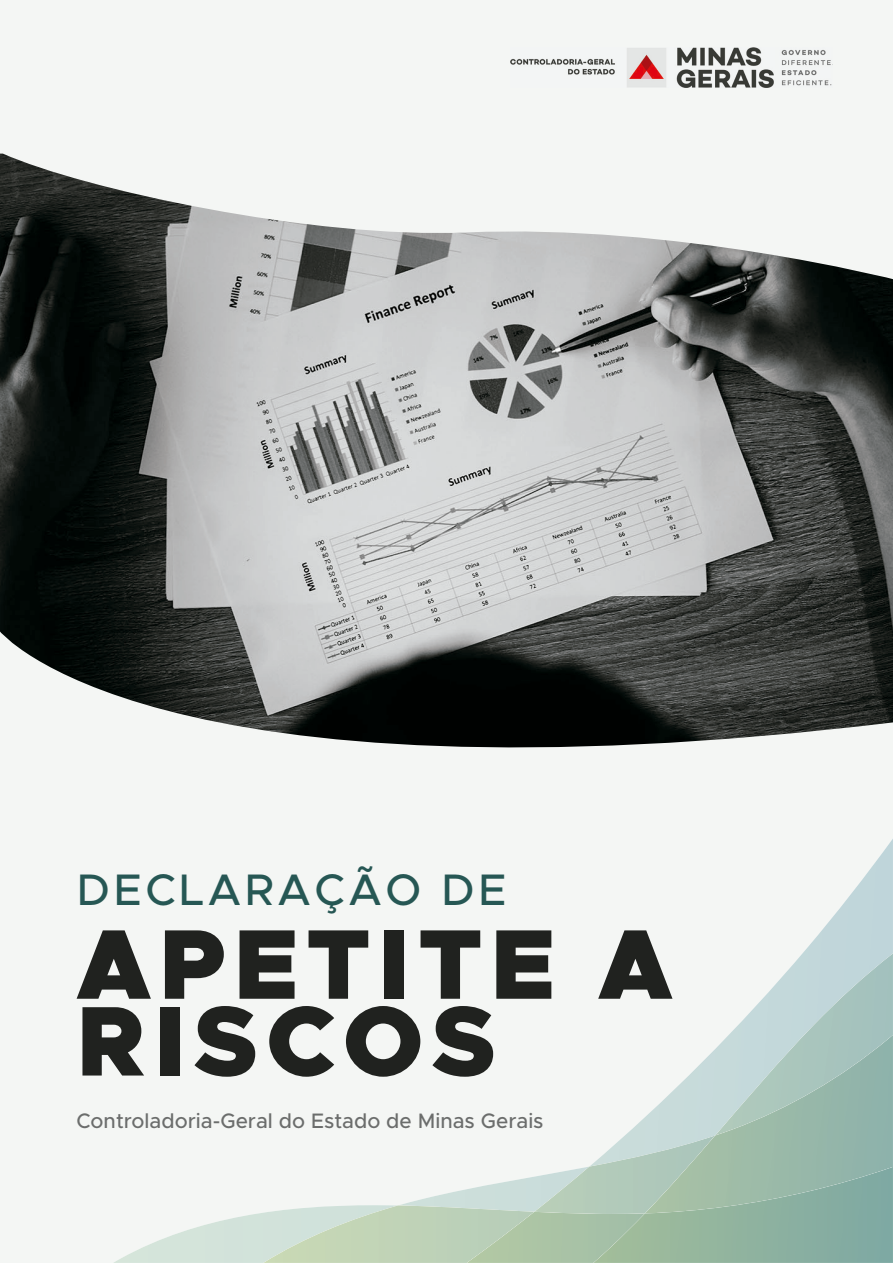
<style>
.page{position:relative;width:893px;height:1263px;background:#f4f6f4}
.page>*{position:absolute;margin:0;border:0;box-sizing:border-box;transform-origin:0 0}
.t1{font:900 99.45px/76.8px "Metropolis";letter-spacing:.08em;color:#20221f}
.t2{font:500 44.4px "Metropolis";letter-spacing:.08em;color:#265754}
.t3{font:500 21px "Metropolis";color:#6b6d6c}
</style>
<div class="page">
<svg style="left:803px;top:839px;width:90px;height:114px"></svg>
<svg style="left:114px;top:953px;width:779px;height:310px"></svg>
<img style="left:593px;top:1167px;width:300px;height:96px">
<img style="left:0;top:154px;width:893px;height:594px">
<img style="left:510px;top:47px;width:323px;height:41px">
<h2 class="t2" style="left:77px;top:861px;width:431px">DECLARAÇÃO DE</h2>
<h1 class="t1" style="left:77px;top:926px;width:598px">APETITE A<br>RISCOS</h1>
<p class="t3" style="left:77px;top:1108px;width:469px">Controladoria-Geral do Estado de Minas Gerais</p>
</div>
